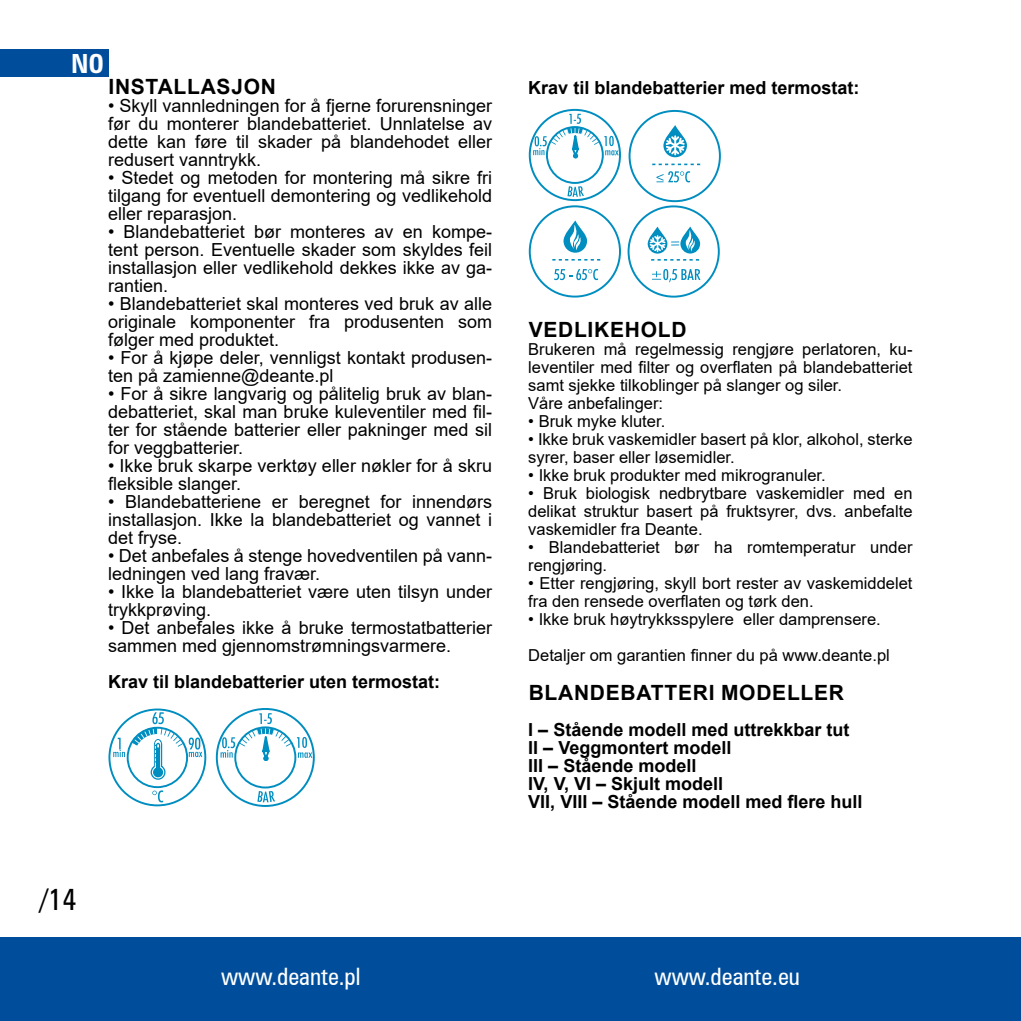
<style>
.page{position:relative;width:1021px;height:1021px;background:#fff}
.page>*{position:absolute;margin:0;border:0;box-sizing:border-box;transform-origin:0 0}
.t1{font:30px "Zurich Cn AT";color:#000}
.t2{font:24px "Zurich Cn AT";color:#fff}
.t3{font:700 24px "Zurich Cn PL";color:#fff}
.t4{font:700 21px "Arial";letter-spacing:.035em;color:#000}
.t5{font:18px/18px "Arial";color:#000;text-align:justify}
.t6{font:700 18px/18px "Arial";color:#000}
.t7{font:16.5px/18px "Arial";color:#000}
</style>
<div class="page">
<div style="left:0;top:936px;width:1020px;height:84px;background:#004e9b"></div>
<div style="left:0;top:49px;width:108px;height:28px;background:#004e9b"></div>
<div style="left:216px;top:708px;width:99px;height:99px;border:2px solid #008dc0;border-radius:50%"></div>
<div style="left:234px;top:726px;width:62px;height:62px;border:2px solid #008dc0;border-radius:50%"></div>
<svg style="left:257px;top:791px;width:18px;height:11px"></svg>
<svg style="left:220px;top:713px;width:92px;height:48px"></svg>
<div style="left:108px;top:708px;width:98px;height:98px;border:2px solid #008dc0;border-radius:50%"></div>
<div style="left:127px;top:726px;width:61px;height:62px;border:2px solid #008dc0;border-radius:50%"></div>
<svg style="left:152px;top:790px;width:11px;height:12px"></svg>
<svg style="left:131px;top:712px;width:71px;height:68px"></svg>
<svg style="left:113px;top:737px;width:12px;height:20px"></svg>
<svg style="left:563px;top:220px;width:24px;height:33px"></svg>
<svg style="left:567px;top:225px;width:15px;height:26px"></svg>
<div style="left:529px;top:205px;width:92px;height:92px;border:2px solid #008dc0;border-radius:50%"></div>
<svg style="left:552px;top:259px;width:48px;height:1px"></svg>
<div style="left:627px;top:205px;width:92px;height:92px;border:2px solid #008dc0;border-radius:50%"></div>
<svg style="left:651px;top:259px;width:48px;height:2px"></svg>
<svg style="left:680px;top:226px;width:20px;height:27px"></svg>
<svg style="left:647px;top:226px;width:48px;height:27px"></svg>
<svg style="left:554px;top:269px;width:44px;height:11px"></svg>
<svg style="left:652px;top:269px;width:48px;height:13px"></svg>
<svg style="left:533px;top:109px;width:188px;height:94px"></svg>
<h2 class="t3" style="left:71px;top:47px;width:35px">NO</h2>
<p class="t4" style="left:108px;top:72px;width:169px">INSTALLASJON</p>
<p class="t5" style="left:108px;top:97px;width:386px">• Skyll vannledningen for å fjerne forurensninger før du monterer blandebatteriet. Unnlatelse av dette kan føre til skader på blandehodet eller redusert vanntrykk.</p>
<p class="t5" style="left:108px;top:169px;width:386px">• Stedet og metoden for montering må sikre fri tilgang for eventuell demontering og vedlikehold eller reparasjon.</p>
<p class="t5" style="left:108px;top:223px;width:386px">• Blandebatteriet bør monteres av en kompe&shy;tent person. Eventuelle skader som skyldes feil installasjon eller vedlikehold dekkes ikke av ga&shy;rantien.</p>
<p class="t5" style="left:108px;top:295px;width:386px">• Blandebatteriet skal monteres ved bruk av alle originale komponenter fra produsenten som følger med produktet.</p>
<p class="t5" style="left:108px;top:349px;width:386px">• For å kjøpe deler, vennligst kontakt produsen&shy;ten på zamienne@deante.pl</p>
<p class="t5" style="left:108px;top:385px;width:386px">• For å sikre langvarig og pålitelig bruk av blan&shy;debatteriet, skal man bruke kuleventiler med fil&shy;ter for stående batterier eller pakninger med sil for veggbatterier.</p>
<p class="t5" style="left:108px;top:457px;width:386px">• Ikke bruk skarpe verktøy eller nøkler for å skru fleksible slanger.</p>
<p class="t5" style="left:108px;top:493px;width:386px">• Blandebatteriene er beregnet for innendørs installasjon. Ikke la blandebatteriet og vannet i det fryse.</p>
<p class="t5" style="left:108px;top:547px;width:385px">• Det anbefales å stenge hovedventilen på vann&shy;ledningen ved lang fravær.</p>
<p class="t5" style="left:108px;top:583px;width:386px">• Ikke la blandebatteriet være uten tilsyn under trykkprøving.</p>
<p class="t5" style="left:108px;top:619px;width:386px">• Det anbefales ikke å bruke termostatbatterier sammen med gjennomstrømningsvarmere.</p>
<p class="t6" style="left:108px;top:673px;width:334px">Krav til blandebatterier uten termostat:</p>
<h1 class="t1" style="left:40px;top:881px;width:39px">/14</h1>
<p class="t6" style="left:528px;top:79px;width:333px">Krav til blandebatterier med termostat:</p>
<p class="t4" style="left:528px;top:315px;width:159px">VEDLIKEHOLD</p>
<p class="t7" style="left:528px;top:340px;width:386px">Brukeren må regelmessig rengjøre perlatoren, ku&shy;leventiler med filter og overflaten på blandebatteriet samt sjekke tilkoblinger på slanger og siler.<br>Våre anbefalinger:</p>
<p class="t7" style="left:528px;top:412px;width:138px">• Bruk myke kluter.</p>
<p class="t7" style="left:528px;top:430px;width:386px">• Ikke bruk vaskemidler basert på klor, alkohol, sterke syrer, baser eller løsemidler.</p>
<p class="t7" style="left:528px;top:466px;width:299px">• Ikke bruk produkter med mikrogranuler.</p>
<p class="t7" style="left:528px;top:484px;width:386px;text-align:justify">• Bruk biologisk nedbrytbare vaskemidler med en delikat struktur basert på fruktsyrer, dvs. anbefalte vaskemidler fra Deante.</p>
<p class="t7" style="left:528px;top:538px;width:386px">• Blandebatteriet bør ha romtemperatur under rengjøring.</p>
<p class="t7" style="left:528px;top:574px;width:385px">• Etter rengjøring, skyll bort rester av vaskemiddelet fra den rensede overflaten og tørk den.</p>
<p class="t7" style="left:528px;top:601px;width:363px;line-height:36px">• Ikke bruk høytrykksspylere eller damprensere.<br>Detaljer om garantien finner du på www.deante.pl</p>
<p class="t4" style="left:528px;top:678px;width:317px">BLANDEBATTERI MODELLER</p>
<p class="t6" style="left:528px;top:721px;width:336px">I – Stående modell med uttrekkbar tut<br>II – Veggmontert modell<br>III – Stående modell<br>IV, V, VI – Skjult modell<br>VII, VIII – Stående modell med flere hull</p>
<h2 class="t2" style="left:221px;top:962px;width:141px">www.deante.pl</h2>
<h2 class="t2" style="left:654px;top:962px;width:147px">www.deante.eu</h2>
</div>
